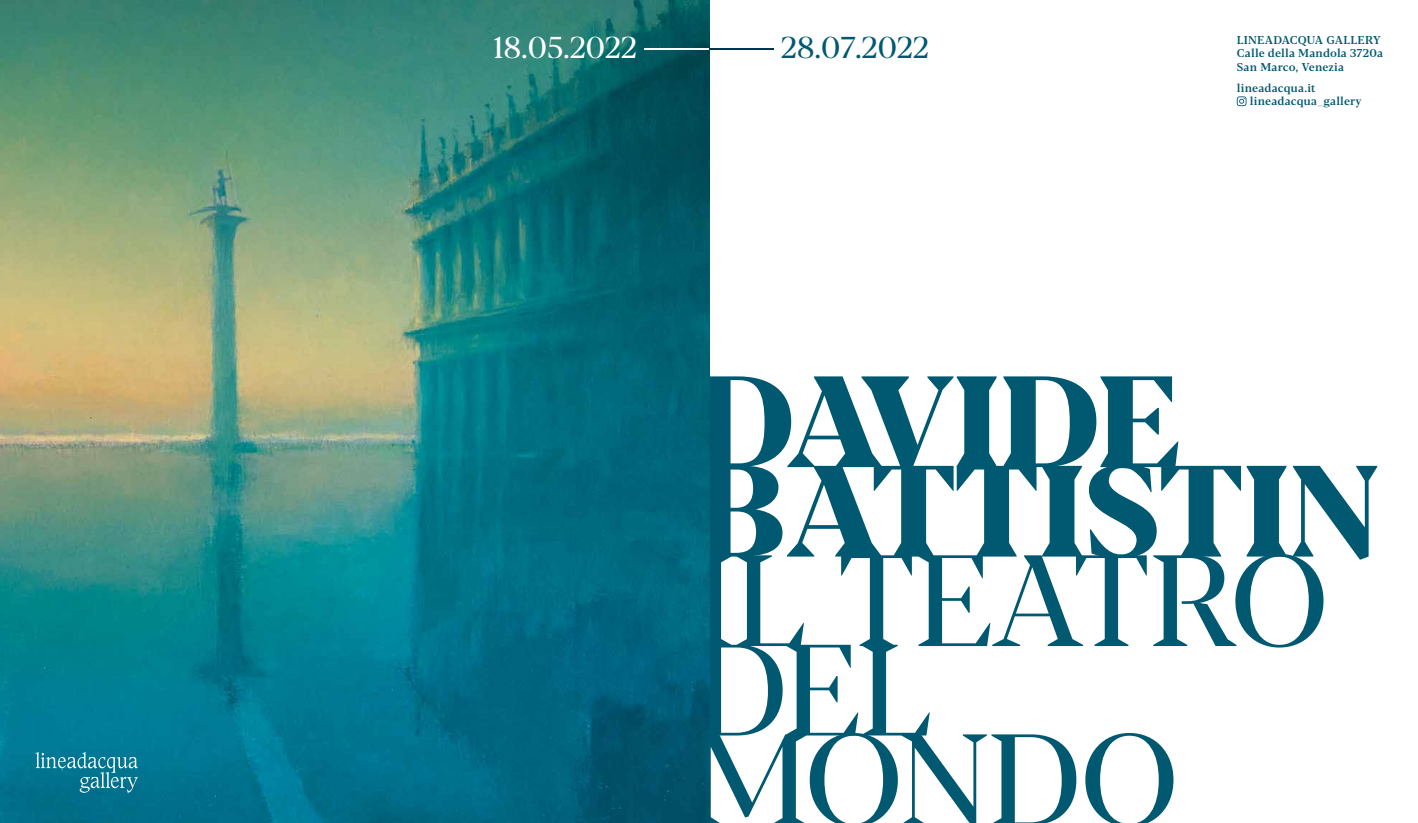
<style>
.page{position:relative;width:1418px;height:823px;background:#fff}
.page>*{position:absolute;margin:0;border:0;box-sizing:border-box;transform-origin:0 0}
.t1{font:128.9px "Blacker Display";letter-spacing:-.005em;color:#005971}
.t2{font:800 128.9px "Blacker Display";color:#005971}
.t3{font:30px "Blacker Display";color:#fff}
.t4{font:30px "Blacker Display";color:#005971}
.t5{font:500 11.3px/13.6px "Blacker Text";letter-spacing:.01em;color:#005971}
</style>
<div class="page">
<svg style="left:1236px;top:96px;width:10px;height:10px"></svg>
<img style="left:0;top:0;width:709px;height:822px">
<svg style="left:35px;top:751px;width:103px;height:41px"></svg>
<hr style="left:709px;top:48px;width:64px;height:1px;background:#003450">
<hr style="left:644px;top:48px;width:65px;height:1px;background:#fff">
<h2 class="t3" style="left:493px;top:29px;width:146px">18.05.2022</h2>
<h2 class="t4" style="left:781px;top:29px;width:149px">28.07.2022</h2>
<p class="t5" style="left:1236px;top:33px;width:148px">LINEADACQUA GALLERY<br>Calle della Mandola 3720a<br>San Marco, Venezia</p>
<p class="t5" style="left:1249px;top:81px;width:113px;text-indent:-13px">lineadacqua.it lineadacqua___gallery</p>
<h1 class="t2" style="left:694px;top:342px;width:487px">DAVIDE</h1>
<h1 class="t2" style="left:694px;top:432px;width:686px">BATTISTIN</h1>
<h1 class="t1" style="left:694px;top:521px;width:634px">IL TEATRO</h1>
<h1 class="t1" style="left:694px;top:611px;width:238px">DEL</h1>
<h1 class="t1" style="left:694px;top:700px;width:484px">MONDO</h1>
</div>
